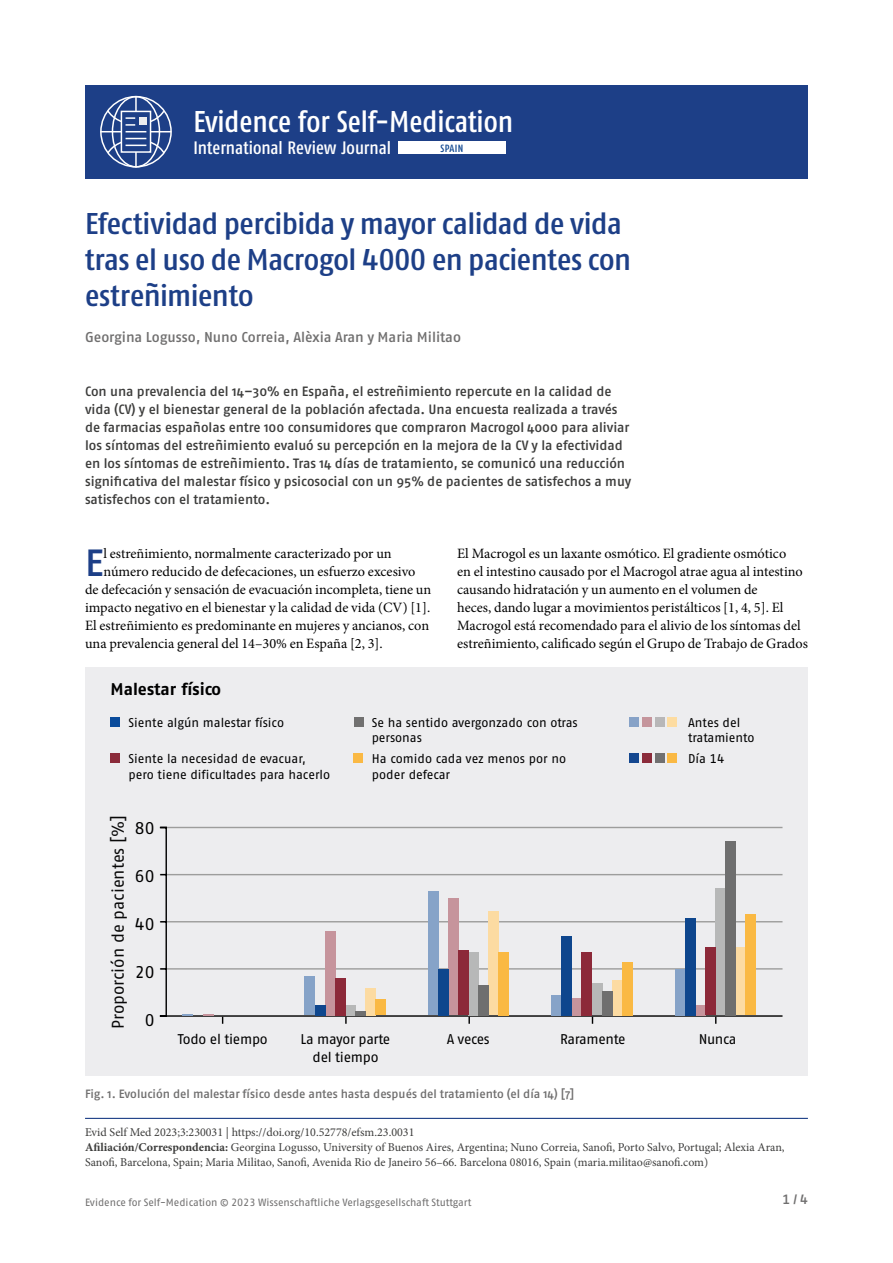
<style>
.page{position:relative;width:893px;height:1263px;background:#fff}
.page>*{position:absolute;margin:0;border:0;box-sizing:border-box;transform-origin:0 0}
.t1{font:500 37.8px "Fago Pro";color:#1d3f87}
.t2{font:500 condensed 30px/36px "Fago Pro";letter-spacing:-.015em;color:#1d3f87;scale:1.1 1}
.t3{font:500 condensed 30px "Fago Pro";color:#fff}
.t4{font:500 condensed 18px "Fago Pro";color:#fff}
.t5{font:16.95px "Fago Pro";color:#090909}
.t6{font:700 16.95px "Fago Pro";color:#000}
.t7{font:16.95px "Fago Pro";color:#000}
.t8{font:14.25px/18px "Minion Pro";color:#000}
.t9{font:500 14.25px "Fago Pro";color:#706f6f}
.t10{font:14.1px/18.3px "Fago Pro";letter-spacing:-.025em;color:#000;text-align:center}
.t11{font:500 13.5px/18px "Fago Pro";letter-spacing:-.005em;color:#3c3c3b}
.t12{font:500 13.5px "Fago Pro";color:#706f6f}
.t13{font:12.75px/15.3px "Fago Pro";color:#000}
.t14{font:12px/15px "Minion Pro";color:#3c3c3b}
.t15{font:500 12px "Fago Pro";color:#706f6f}
.t16{font:10.5px "Fago Pro";letter-spacing:-.005em;color:#706f6f}
.t17{font:500 condensed 10.5px "Fago Pro";letter-spacing:.025em;color:#0e468f}
.s1{font-weight:700}
</style>
<div class="page">
<hr style="left:85px;top:1118px;width:723px;height:1px;background:#1d3f87">
<div style="left:85px;top:668px;width:723px;height:408px;background:#ededef"></div>
<div style="left:111px;top:717px;width:9px;height:10px;background:#0a4b9b"></div>
<div style="left:354px;top:717px;width:9px;height:10px;background:#717070"></div>
<div style="left:111px;top:753px;width:9px;height:10px;background:#8b2b3a"></div>
<div style="left:629px;top:717px;width:9px;height:10px;background:#87a2c7"></div>
<div style="left:655px;top:717px;width:9px;height:10px;background:#b8b7b8"></div>
<div style="left:642px;top:717px;width:9px;height:10px;background:#c5959c"></div>
<div style="left:667px;top:717px;width:10px;height:10px;background:#fddca1"></div>
<div style="left:629px;top:753px;width:9px;height:10px;background:#14478f"></div>
<div style="left:655px;top:753px;width:9px;height:10px;background:#717070"></div>
<div style="left:642px;top:753px;width:9px;height:10px;background:#8b2b3a"></div>
<div style="left:667px;top:753px;width:10px;height:10px;background:#fab944"></div>
<div style="left:353px;top:753px;width:10px;height:10px;background:#fab944"></div>
<svg style="left:159px;top:826px;width:624px;height:191px"></svg>
<div style="left:365px;top:988px;width:10px;height:27px;background:#fcdba2"></div>
<div style="left:375px;top:999px;width:11px;height:16px;background:#fab943"></div>
<div style="left:489px;top:911px;width:10px;height:104px;background:#fcdba2"></div>
<div style="left:499px;top:952px;width:10px;height:63px;background:#fab943"></div>
<div style="left:612px;top:981px;width:10px;height:34px;background:#fcdba2"></div>
<div style="left:622px;top:962px;width:10px;height:53px;background:#fab943"></div>
<div style="left:736px;top:947px;width:10px;height:68px;background:#fcdba2"></div>
<div style="left:746px;top:914px;width:10px;height:101px;background:#fab943"></div>
<div style="left:345px;top:1005px;width:10px;height:10px;background:#b7b8b8"></div>
<hr style="left:355px;top:1011px;width:10px;height:4px;background:#6f6f6f">
<div style="left:469px;top:952px;width:10px;height:63px;background:#b7b8b8"></div>
<div style="left:479px;top:985px;width:10px;height:30px;background:#6f6f6f"></div>
<div style="left:592px;top:983px;width:10px;height:32px;background:#b7b8b8"></div>
<div style="left:602px;top:991px;width:10px;height:24px;background:#6f6f6f"></div>
<div style="left:715px;top:888px;width:11px;height:127px;background:#b7b8b8"></div>
<div style="left:726px;top:841px;width:10px;height:174px;background:#6f6f6f"></div>
<div style="left:325px;top:932px;width:10px;height:83px;background:#c6949c"></div>
<div style="left:335px;top:978px;width:10px;height:37px;background:#8c2939"></div>
<div style="left:448px;top:898px;width:10px;height:117px;background:#c6949c"></div>
<div style="left:458px;top:950px;width:11px;height:65px;background:#8c2939"></div>
<div style="left:572px;top:998px;width:10px;height:17px;background:#c6949c"></div>
<div style="left:582px;top:952px;width:10px;height:63px;background:#8c2939"></div>
<div style="left:695px;top:1005px;width:10px;height:10px;background:#c6949c"></div>
<div style="left:705px;top:947px;width:10px;height:68px;background:#8c2939"></div>
<div style="left:305px;top:976px;width:10px;height:39px;background:#86a3c8"></div>
<div style="left:315px;top:1005px;width:10px;height:10px;background:#0e468d"></div>
<div style="left:428px;top:891px;width:10px;height:124px;background:#86a3c8"></div>
<div style="left:438px;top:969px;width:10px;height:46px;background:#0e468d"></div>
<div style="left:552px;top:995px;width:10px;height:20px;background:#86a3c8"></div>
<div style="left:562px;top:936px;width:10px;height:79px;background:#0e468d"></div>
<div style="left:675px;top:969px;width:10px;height:46px;background:#86a3c8"></div>
<div style="left:685px;top:919px;width:10px;height:96px;background:#0e468d"></div>
<svg style="left:345px;top:1017px;width:2px;height:7px"></svg>
<svg style="left:468px;top:1017px;width:2px;height:7px"></svg>
<div style="left:85px;top:85px;width:723px;height:94px;background:#1d3f87"></div>
<div style="left:100px;top:96px;width:72px;height:72px;border:2px solid #fff;border-radius:50%"></div>
<div style="left:112px;top:96px;width:48px;height:72px;border:2px solid #fff;border-radius:50%"></div>
<hr style="left:100px;top:131px;width:71px;height:1px;background:#fff">
<hr style="left:135px;top:96px;width:2px;height:72px;background:#fff">
<svg style="left:121px;top:132px;width:30px;height:6px"></svg>
<svg style="left:106px;top:138px;width:60px;height:17px"></svg>
<svg style="left:106px;top:109px;width:60px;height:23px"></svg>
<div style="left:398px;top:141px;width:107px;height:13px;background:#fff"></div>
<h2 class="t3" style="left:193px;top:103px;width:321px">Evidence for Self-Medication</h2>
<p class="t4" style="left:193px;top:137px;width:199px">International Review Journal</p>
<p class="t17" style="left:441px;top:142px;width:24px">SPAIN</p>
<p class="t4" style="left:279px;top:137px;width:6px">l</p>
<h2 class="t2" style="left:85px;top:206px;width:498px">Efectividad percibida y mayor calidad de vida tras el uso de Macrogol 4000 en pacientes con estreñimiento</h2>
<p class="t9" style="left:85px;top:328px;width:377px">Georgina Logusso, Nuno Correia, Alèxia Aran y Maria Militao</p>
<p class="t11" style="left:85px;top:382px;width:548px">Con una prevalencia del 14–30% en España, el estreñimiento repercute en la calidad de vida (CV) y el bienestar general de la población afectada. Una encuesta realizada a través de farmacias españolas entre 100 consumidores que compraron Macrogol 4000 para aliviar los síntomas del estreñimiento evaluó su percepción en la mejora de la CV y la efectividad en los síntomas de estreñimiento. Tras 14 días de tratamiento, se comunicó una reducción significativa del malestar físico y psicosocial con un 95% de pacientes de satisfechos a muy satisfechos con el tratamiento.</p>
<h1 class="t1" style="left:85px;top:540px;width:20px">E</h1>
<p class="t8" style="left:103px;top:545px;width:290px">l estreñimiento, normalmente caracterizado por un</p>
<p class="t8" style="left:103px;top:563px;width:313px">número reducido de defecaciones, un esfuerzo excesivo</p>
<p class="t8" style="left:85px;top:581px;width:348px">de defecación y sensación de evacuación incompleta, tiene un</p>
<p class="t8" style="left:85px;top:599px;width:347px">impacto negativo en el bienestar y la calidad de vida (CV) [1].</p>
<p class="t8" style="left:85px;top:617px;width:346px">El estreñimiento es predominante en mujeres y ancianos, con</p>
<p class="t8" style="left:85px;top:635px;width:299px">una prevalencia general del 14–30% en España [2, 3].</p>
<p class="t6" style="left:111px;top:679px;width:112px">Malestar físico</p>
<p class="t8" style="left:457px;top:545px;width:352px">El Macrogol es un laxante osmótico. El gradiente osmótico<br>en el intestino causado por el Macrogol atrae agua al intestino causando hidratación y un aumento en el volumen de<br>heces, dando lugar a movimientos peristálticos [1, 4, 5]. El Macrogol está recomendado para el alivio de los síntomas del estreñimiento, calificado según el Grupo de Trabajo de Grados</p>
<p class="t13" style="left:129px;top:715px;width:157px">Siente algún malestar físico</p>
<p class="t13" style="left:129px;top:751px;width:203px">Siente la necesidad de evacuar, pero tiene dificultades para hacerlo</p>
<p class="t5" style="left:108px;top:1029px;width:215px;rotate:-90deg">Proporción de pacientes [%]</p>
<p class="t7" style="left:135px;top:818px;width:21px">80</p>
<p class="t7" style="left:135px;top:866px;width:21px">60</p>
<p class="t7" style="left:135px;top:914px;width:21px">40</p>
<p class="t7" style="left:135px;top:962px;width:21px">20</p>
<p class="t7" style="left:145px;top:1010px;width:11px">0</p>
<p class="t13" style="left:372px;top:715px;width:208px">Se ha sentido avergonzado con otras personas</p>
<p class="t13" style="left:688px;top:715px;width:68px">Antes del tratamiento</p>
<p class="t13" style="left:372px;top:751px;width:196px">Ha comido cada vez menos por no poder defecar</p>
<p class="t13" style="left:688px;top:751px;width:38px">Día 14</p>
<p class="t10" style="left:178px;top:1030px;width:91px">Todo el tiempo</p>
<p class="t10" style="left:301px;top:1030px;width:91px">La mayor parte del tiempo</p>
<p class="t10" style="left:447px;top:1030px;width:45px">A veces</p>
<p class="t10" style="left:560px;top:1030px;width:67px">Raramente</p>
<p class="t10" style="left:699px;top:1030px;width:39px">Nunca</p>
<p class="t15" style="left:85px;top:1087px;width:491px">Fig. 1. Evolución del malestar físico desde antes hasta después del tratamiento (el día 14) [7]</p>
<p class="t14" style="left:85px;top:1125px;width:701px">Evid Self Med 2023;3:230031 | https://doi.org/10.52778/efsm.23.0031<br><span class="s1">Afiliación/Correspondencia:</span> Georgina Logusso, University of Buenos Aires, Argentina; Nuno Correia, Sanofi, Porto Salvo, Portugal; Alexia Aran,<br>Sanofi, Barcelona, Spain; Maria Militao, Sanofi, Avenida Rio de Janeiro 56–66. Barcelona 08016, Spain (maria.militao@sanofi.com)</p>
<p class="t16" style="left:85px;top:1196px;width:388px">Evidence for Self-Medication © 2023 Wissenschaftliche Verlagsgesellschaft Stuttgart</p>
<p class="t12" style="left:782px;top:1191px;width:27px">1 / 4</p>
</div>
